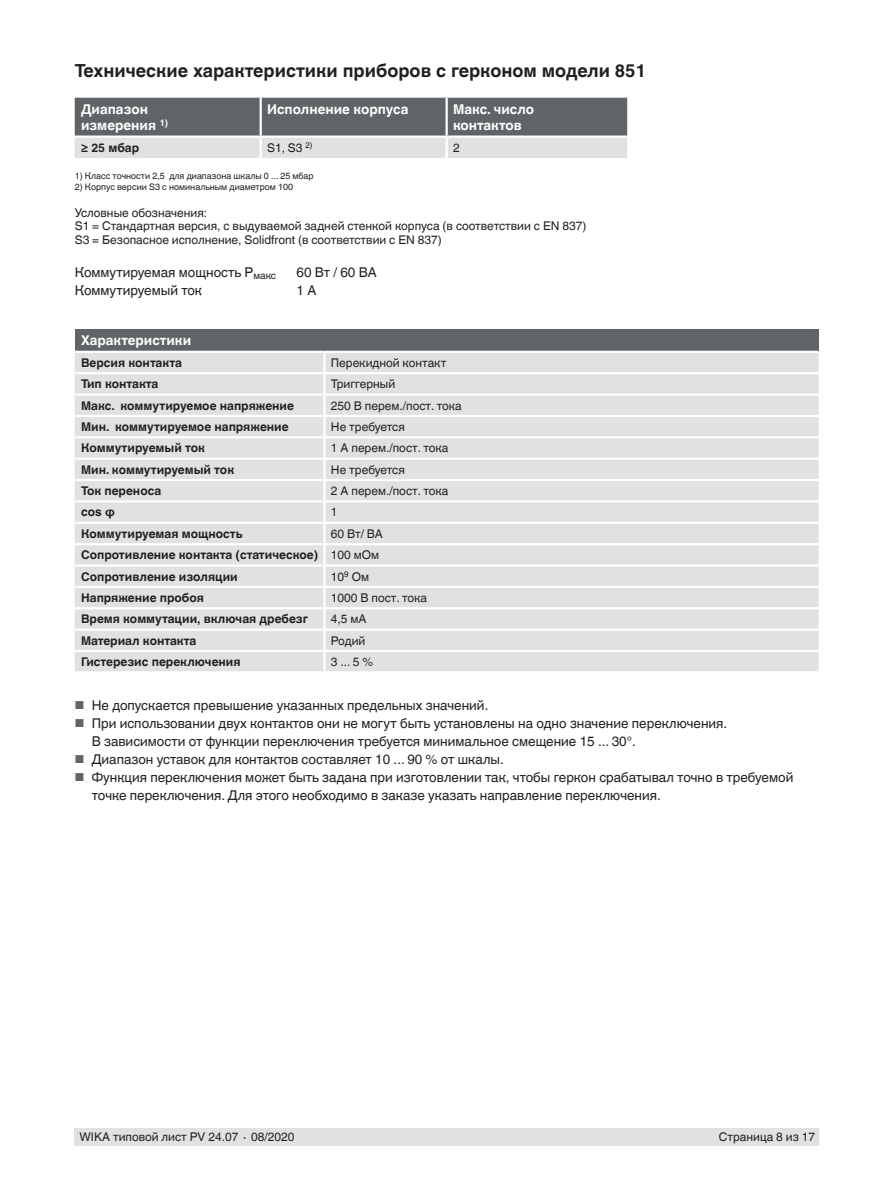
<style>
.page{position:relative;width:893px;height:1188px;background:#fff}
.page>*{position:absolute;margin:0;border:0;box-sizing:border-box;transform-origin:0 0}
.t1{font:700 18px "Helvetica World";color:#231f20}
.t2{font:13.5px/18px "Helvetica World";color:#231f20}
.t3{font:700 13.5px/16.5px "Helvetica World";color:#fff}
.t4{font:12px/13.5px "Helvetica World";color:#231f20}
.t5{font:700 12px/21.3px "Helvetica World";color:#231f20}
.t6{font:9px "Helvetica World";color:#231f20}
.s1{font-weight:400}
.s2{font-size:11.55px;color:#5f6466}
</style>
<div class="page">
<div style="left:75px;top:1128px;width:744px;height:17px;background:#e1e2df"></div>
<svg style="left:75px;top:98px;width:552px;height:60px;background:#8d9091"></svg>
<hr style="left:260px;top:98px;width:2px;height:38px;background:#fff">
<hr style="left:445px;top:98px;width:3px;height:38px;background:#fff">
<hr style="left:260px;top:138px;width:2px;height:20px;background:#fff">
<hr style="left:445px;top:138px;width:3px;height:20px;background:#fff">
<hr style="left:75px;top:136px;width:186px;height:2px;background:#fff">
<hr style="left:261px;top:136px;width:186px;height:2px;background:#fff">
<hr style="left:447px;top:136px;width:180px;height:2px;background:#fff">
<div style="left:75px;top:329px;width:744px;height:23px;background:#5f6466"></div>
<div style="left:75px;top:353px;width:744px;height:318px;background:#e1e2df"></div>
<hr style="left:323px;top:353px;width:3px;height:19px;background:#fff">
<hr style="left:75px;top:372px;width:250px;height:2px;background:#fff">
<hr style="left:325px;top:372px;width:494px;height:2px;background:#fff">
<hr style="left:323px;top:374px;width:3px;height:19px;background:#fff">
<hr style="left:75px;top:351px;width:250px;height:2px;background:#fff">
<hr style="left:325px;top:351px;width:494px;height:2px;background:#fff">
<hr style="left:75px;top:393px;width:250px;height:3px;background:#fff">
<hr style="left:325px;top:393px;width:494px;height:3px;background:#fff">
<hr style="left:323px;top:396px;width:3px;height:19px;background:#fff">
<hr style="left:75px;top:415px;width:250px;height:2px;background:#fff">
<hr style="left:325px;top:415px;width:494px;height:2px;background:#fff">
<hr style="left:323px;top:417px;width:3px;height:19px;background:#fff">
<hr style="left:75px;top:436px;width:250px;height:2px;background:#fff">
<hr style="left:325px;top:436px;width:494px;height:2px;background:#fff">
<hr style="left:323px;top:438px;width:3px;height:20px;background:#fff">
<hr style="left:75px;top:458px;width:250px;height:2px;background:#fff">
<hr style="left:325px;top:458px;width:494px;height:2px;background:#fff">
<hr style="left:323px;top:460px;width:3px;height:19px;background:#fff">
<hr style="left:75px;top:479px;width:250px;height:2px;background:#fff">
<hr style="left:325px;top:479px;width:494px;height:2px;background:#fff">
<hr style="left:323px;top:481px;width:3px;height:19px;background:#fff">
<hr style="left:75px;top:500px;width:250px;height:3px;background:#fff">
<hr style="left:325px;top:500px;width:494px;height:3px;background:#fff">
<hr style="left:323px;top:503px;width:3px;height:19px;background:#fff">
<hr style="left:75px;top:522px;width:250px;height:2px;background:#fff">
<hr style="left:325px;top:522px;width:494px;height:2px;background:#fff">
<hr style="left:323px;top:524px;width:3px;height:19px;background:#fff">
<hr style="left:75px;top:543px;width:250px;height:2px;background:#fff">
<hr style="left:325px;top:543px;width:494px;height:2px;background:#fff">
<hr style="left:323px;top:545px;width:3px;height:19px;background:#fff">
<hr style="left:75px;top:564px;width:250px;height:3px;background:#fff">
<hr style="left:325px;top:564px;width:494px;height:3px;background:#fff">
<hr style="left:323px;top:567px;width:3px;height:19px;background:#fff">
<hr style="left:75px;top:586px;width:250px;height:2px;background:#fff">
<hr style="left:325px;top:586px;width:494px;height:2px;background:#fff">
<hr style="left:323px;top:588px;width:3px;height:19px;background:#fff">
<hr style="left:75px;top:607px;width:250px;height:2px;background:#fff">
<hr style="left:325px;top:607px;width:494px;height:2px;background:#fff">
<hr style="left:323px;top:609px;width:3px;height:20px;background:#fff">
<hr style="left:75px;top:629px;width:250px;height:2px;background:#fff">
<hr style="left:325px;top:629px;width:494px;height:2px;background:#fff">
<hr style="left:323px;top:631px;width:3px;height:19px;background:#fff">
<hr style="left:75px;top:650px;width:250px;height:2px;background:#fff">
<hr style="left:325px;top:650px;width:494px;height:2px;background:#fff">
<hr style="left:323px;top:652px;width:3px;height:19px;background:#fff">
<h1 class="t1" style="left:75px;top:60px;width:573px">Технические характеристики приборов с герконом модели 851</h1>
<p class="t3" style="left:81px;top:101px;width:89px">Диапазон измерения <sup>1)</sup></p>
<p class="t3" style="left:267px;top:101px;width:143px">Исполнение корпуса</p>
<p class="t3" style="left:453px;top:101px;width:83px">Макс. число контактов</p>
<p class="t5" style="left:81px;top:137px;width:60px">≥ 25 мбар</p>
<p class="t4" style="left:267px;top:141px;width:47px">S1, S3 <sup>2)</sup></p>
<p class="t4" style="left:453px;top:141px;width:8px">2</p>
<p class="t6" style="left:75px;top:171px;width:240px">1) Класс точности 2,5 для диапазона шкалы 0 ... 25 мбар</p>
<p class="t6" style="left:75px;top:181px;width:220px">2) Корпус версии S3 с номинальным диаметром 100</p>
<p class="t4" style="left:75px;top:206px;width:513px">Условные обозначения:<br>S1 = Стандартная версия, с выдуваемой задней стенкой корпуса (в соответствии с EN 837)<br>S3 = Безопасное исполнение, Solidfront (в соответствии с EN 837)</p>
<p class="t2" style="left:75px;top:263px;width:203px">Коммутируемая мощность P<sub>макс</sub></p>
<p class="t2" style="left:297px;top:263px;width:82px">60 Вт / 60 ВA</p>
<p class="t2" style="left:75px;top:281px;width:129px">Коммутируемый ток</p>
<p class="t2" style="left:297px;top:281px;width:21px">1 A</p>
<p class="t3" style="left:81px;top:333px;width:112px">Характеристики</p>
<p class="t5" style="left:81px;top:352px;width:102px">Версия контакта</p>
<p class="t4" style="left:331px;top:356px;width:117px">Перекидной контакт</p>
<p class="t5" style="left:81px;top:373px;width:79px">Тип контакта</p>
<p class="t4" style="left:331px;top:377px;width:66px">Триггерный</p>
<p class="t5" style="left:81px;top:395px;width:214px">Макс. коммутируемое напряжение</p>
<p class="t4" style="left:331px;top:399px;width:132px">250 В перем./пост. тока</p>
<p class="t5" style="left:81px;top:416px;width:209px">Мин. коммутируемое напряжение</p>
<p class="t4" style="left:331px;top:420px;width:75px">Не требуется</p>
<p class="t5" style="left:81px;top:438px;width:125px">Коммутируемый ток</p>
<p class="t4" style="left:331px;top:441px;width:119px">1 А перем./пост. тока</p>
<p class="t5" style="left:81px;top:459px;width:155px">Мин. коммутируемый ток</p>
<p class="t4" style="left:331px;top:463px;width:75px">Не требуется</p>
<p class="t5" style="left:81px;top:480px;width:82px">Ток переноса</p>
<p class="t4" style="left:331px;top:484px;width:119px">2 А перем./пост. тока</p>
<p class="t5" style="left:81px;top:502px;width:35px">cos ϕ</p>
<p class="t4" style="left:331px;top:506px;width:8px">1</p>
<p class="t5" style="left:81px;top:523px;width:163px">Коммутируемая мощность</p>
<p class="t5" style="left:81px;top:523px;width:303px;text-indent:250px"><span class="s1">60 Вт/ ВА<br></span>Сопротивление контакта (статическое) <span class="s1">100 мОм<br></span>Сопротивление изоляции</p>
<p class="t4" style="left:331px;top:570px;width:40px">10<sup>9</sup> Ом</p>
<p class="t5" style="left:81px;top:587px;width:124px">Напряжение пробоя</p>
<p class="t4" style="left:331px;top:591px;width:98px">1000 В пост. тока</p>
<p class="t5" style="left:81px;top:608px;width:229px">Время коммутации, включая дребезг</p>
<p class="t4" style="left:331px;top:612px;width:37px">4,5 мА</p>
<p class="t5" style="left:81px;top:630px;width:117px">Материал контакта</p>
<p class="t4" style="left:331px;top:634px;width:36px">Родий</p>
<p class="t5" style="left:81px;top:651px;width:161px">Гистерезис переключения</p>
<p class="t4" style="left:331px;top:655px;width:44px">3 ... 5 %</p>
<p class="t2" style="left:75px;top:696px;width:415px"><span class="s2">■</span> Не допускается превышение указанных предельных значений.</p>
<p class="t2" style="left:92px;top:714px;width:637px;text-indent:-17px"><span class="s2">■</span> При использовании двух контактов они не могут быть установлены на одно значение переключения.<br>В зависимости от функции переключения требуется минимальное смещение 15 ... 30°.</p>
<p class="t2" style="left:75px;top:750px;width:431px"><span class="s2">■</span> Диапазон уставок для контактов составляет 10 ... 90 % от шкалы.</p>
<p class="t2" style="left:92px;top:768px;width:703px;text-indent:-17px"><span class="s2">■</span> Функция переключения может быть задана при изготовлении так, чтобы геркон срабатывал точно в требуемой точке переключения. Для этого необходимо в заказе указать направление переключения.</p>
<p class="t4" style="left:80px;top:1130px;width:217px">WIKA типовой лист PV 24.07 ∙ 08/2020</p>
<p class="t4" style="left:719px;top:1130px;width:98px">Страница 8 из 17</p>
</div>
